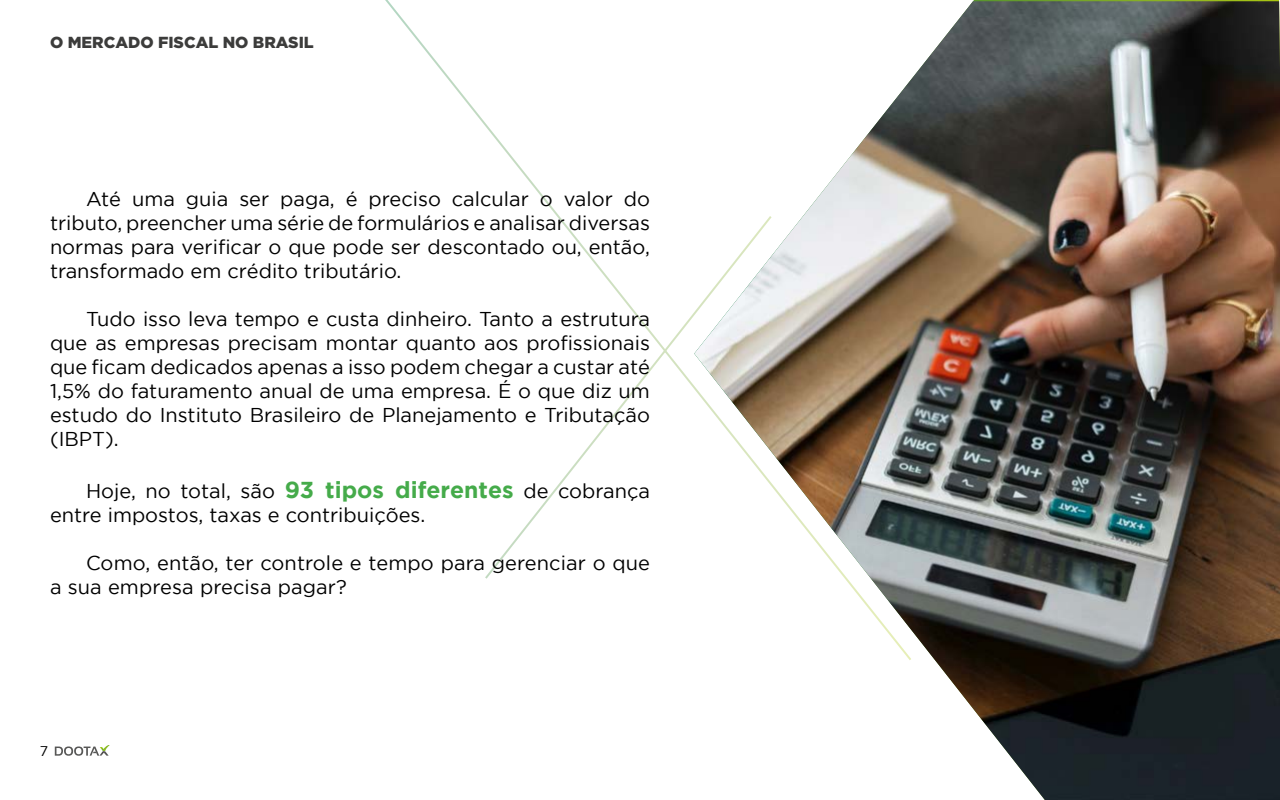
<style>
.page{position:relative;width:1280px;height:800px;background:#fff}
.page>*{position:absolute;margin:0;border:0;box-sizing:border-box;transform-origin:0 0}
.t1{font:20px/24px "Gotham";color:#000;text-align:justify}
.t2{font:900 16px "Gotham";color:#3c3c3b}
.t3{font:14px "Gotham";color:#000}
.s1{font-weight:700;font-size:23px;color:#45ab4a}
</style>
<div class="page">
<svg style="left:385px;top:0;width:309px;height:579px"></svg>
<img style="left:694px;top:1px;width:586px;height:799px">
<svg style="left:55px;top:745px;width:55px;height:11px"></svg>
<p class="t2" style="left:50px;top:33px;width:265px">O MERCADO FISCAL NO BRASIL</p>
<p class="t1" style="left:50px;top:187px;width:601px;text-indent:36px">Até uma guia ser paga, é preciso calcular o valor do tributo, preencher uma série de formulários e analisar diversas normas para verificar o que pode ser descontado ou, então, transformado em crédito tributário.</p>
<p class="t1" style="left:50px;top:307px;width:602px;text-indent:36px">Tudo isso leva tempo e custa dinheiro. Tanto a estrutura que as empresas precisam montar quanto aos profissionais que ficam dedicados apenas a isso podem chegar a custar até 1,5% do faturamento anual de uma empresa. É o que diz um estudo do Instituto Brasileiro de Planejamento e Tributação (IBPT).</p>
<p class="t1" style="left:50px;top:478px;width:601px;text-indent:36px">Hoje, no total, são <span class="s1">93 tipos diferentes</span> de cobrança entre impostos, taxas e contribuições.</p>
<p class="t1" style="left:50px;top:550px;width:602px;text-indent:36px">Como, então, ter controle e tempo para gerenciar o que a sua empresa precisa pagar?</p>
<p class="t3" style="left:40px;top:743px;width:10px">7</p>
</div>
